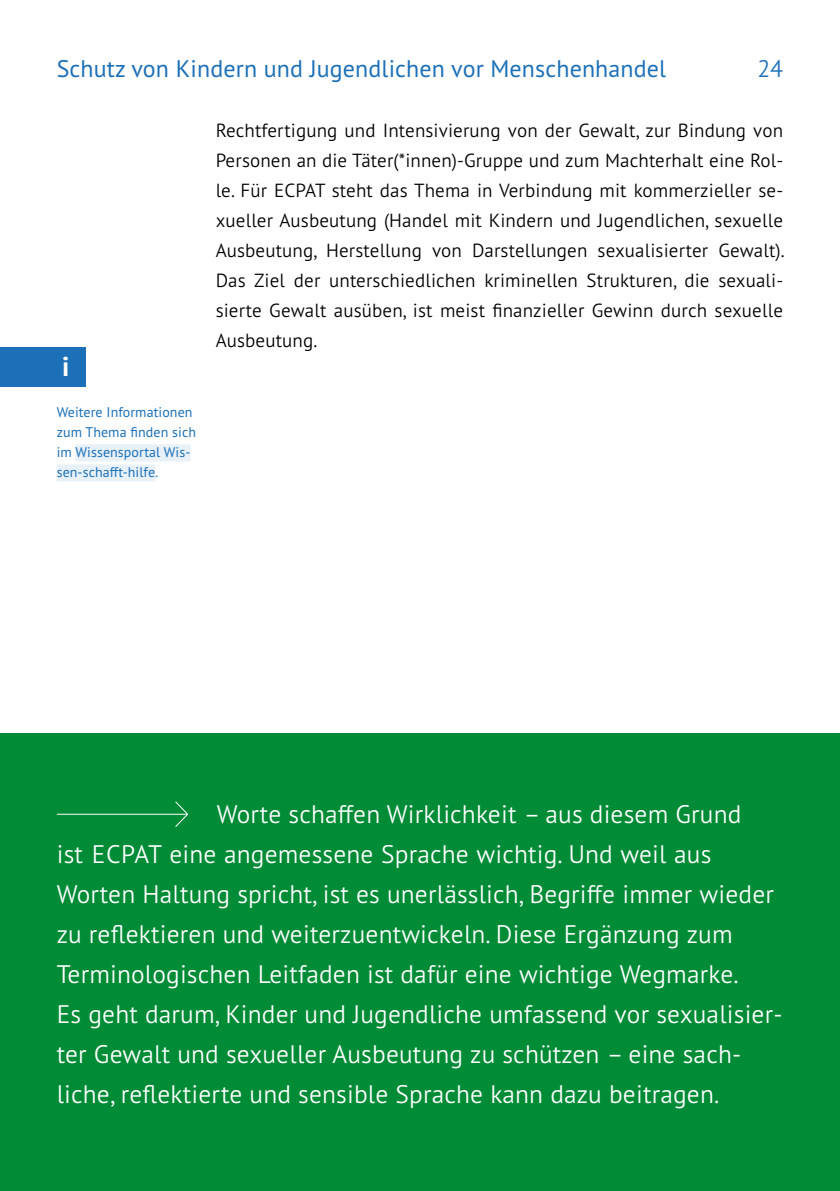
<style>
.page{position:relative;width:840px;height:1191px;background:#fff}
.page>*{position:absolute;margin:0;border:0;box-sizing:border-box;transform-origin:0 0}
.Header_new{font:700 27.2px "PT Sans Pro";color:#fff}
.Fazit_new{font:300 25.4px/40px "PT Sans Pro";letter-spacing:.005em;color:#fff}
.Header_new-2{font:24px "PT Sans Pro";letter-spacing:.005em;color:#1c70b8}
.Seintenzahl_blau{font:300 24px "PT Sans Pro";color:#1c70b8}
.Fließtext_new{font:300 19px/30px "PT Sans Pro";letter-spacing:.005em;color:#000;text-align:justify}
.Fließtext_new-2{font:14px/20px "PT Sans Pro";letter-spacing:.005em;color:#1c70b8}
</style>
<div class="page">
<div style="left:75px;top:444px;width:115px;height:17px;background:#e8f1f8"></div>
<div style="left:57px;top:464px;width:98px;height:17px;background:#e8f1f8"></div>
<div style="left:0;top:347px;width:85px;height:40px;background:#1c70b8"></div>
<div style="left:0;top:734px;width:839px;height:457px;background:#008c36"></div>
<svg style="left:174px;top:801px;width:14px;height:26px"></svg>
<hr style="left:57px;top:813px;width:130px;height:1px;background:#fff">
<p class="Header_new-2" style="left:57px;top:53px;width:610px">Schutz von Kindern und Jugendlichen vor Menschenhandel</p>
<p class="Seintenzahl_blau" style="left:756px;top:53px;width:28px">24</p>
<p class="Header_new" style="left:62px;top:349px;width:9px">i</p>
<p class="Fließtext_new-2" style="left:57px;top:401px;width:141px">Weitere Informationen zum Thema finden sich im Wissensportal Wis&shy;sen-schafft-hilfe.</p>
<p class="Fließtext_new" style="left:215px;top:114px;width:570px">Rechtfertigung und Intensivierung von der Gewalt, zur Bindung von Personen an die Täter(*innen)-Gruppe und zum Machterhalt eine Rol&shy;le. Für ECPAT steht das Thema in Verbindung mit kommerzieller se&shy;xueller Ausbeutung (Handel mit Kindern und Jugendlichen, sexuelle Ausbeutung, Herstellung von Darstellungen sexualisierter Gewalt).<br>Das Ziel der unterschiedlichen kriminellen Strukturen, die sexuali&shy;sierte Gewalt ausüben, ist meist finanzieller Gewinn durch sexuelle Ausbeutung.</p>
<p class="Fazit_new" style="left:57px;top:793px;width:727px;text-indent:160px">Worte schaffen Wirklichkeit – aus diesem Grund<br>ist ECPAT eine angemessene Sprache wichtig. Und weil aus Worten Haltung spricht, ist es unerlässlich, Begriffe immer wieder zu reflektieren und weiterzuentwickeln. Diese Ergänzung zum Terminologischen Leitfaden ist dafür eine wichtige Wegmarke.<br>Es geht darum, Kinder und Jugendliche umfassend vor sexualisier&shy;ter Gewalt und sexueller Ausbeutung zu schützen – eine sach&shy;liche, reflektierte und sensible Sprache kann dazu beitragen.</p>
</div>
